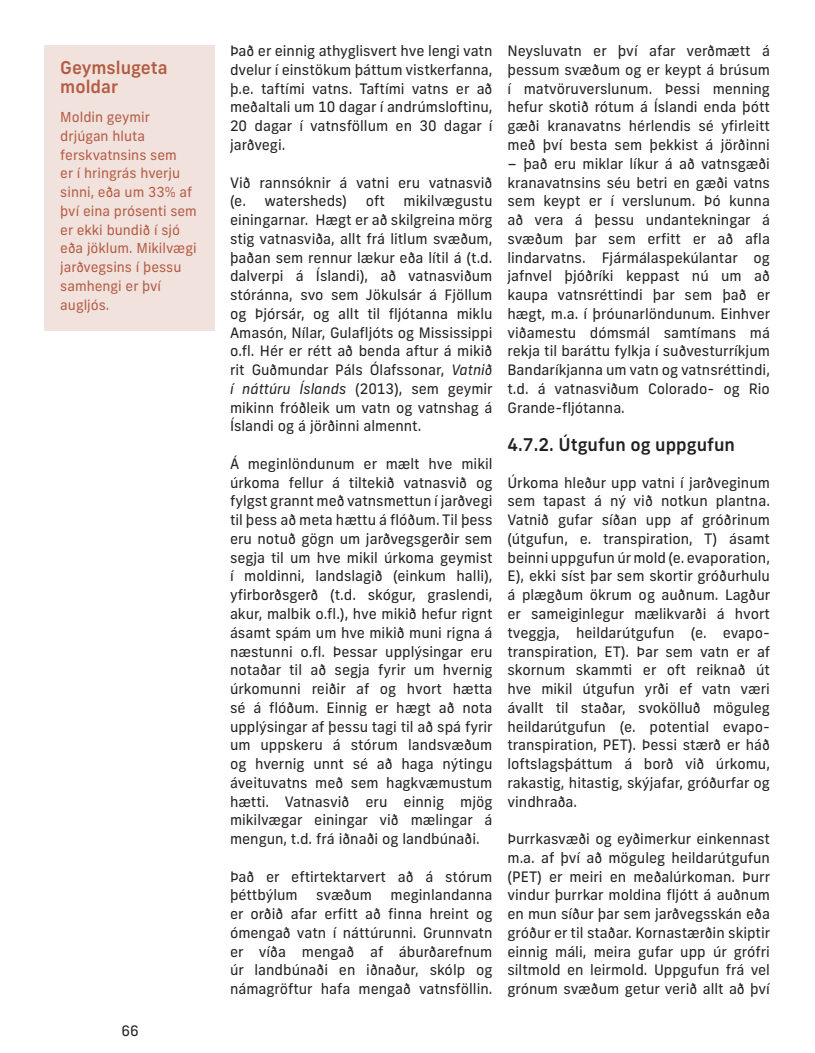
<style>
.page{position:relative;width:815px;height:1053px;background:#fff}
.page>*{position:absolute;margin:0;border:0;box-sizing:border-box;transform-origin:0 0}
.t1{font:500 17.5px "New Frank";color:#231f20}
.t2{font:500 17.5px/18.8px "New Frank";color:#b35c43}
.t3{font:14.38px/18.8px "New Frank";color:#231f20;text-align:justify}
.t4{font:13.75px/18.8px "New Frank";color:#b35c43}
.s1{font-style:italic}
</style>
<div class="page">
<div style="left:45px;top:45px;width:170px;height:285px;background:#f1e2dd"></div>
<p class="t2" style="left:60px;top:58px;width:109px">Geymslugeta moldar</p>
<p class="t4" style="left:60px;top:108px;width:138px">Moldin geymir drjúgan hluta ferskvatnsins sem<br>er í hringrás hverju sinni, eða um 33% af því eina prósenti sem er ekki bundið í sjó eða jöklum. Mikilvægi jarðvegsins í þessu samhengi er því augljós.</p>
<p class="t3" style="left:121px;top:1021px;width:19px">66</p>
<p class="t3" style="left:230px;top:42px;width:264px">Það er einnig athyglisvert hve lengi vatn dvelur í einstökum þáttum vistkerfanna, þ.e. taftími vatns. Taftími vatns er að meðaltali um 10 dagar í andrúmsloftinu, 20 dagar í vatnsföllum en 30 dagar í jarðvegi.</p>
<p class="t3" style="left:230px;top:173px;width:264px">Við rannsóknir á vatni eru vatnasvið (e. watersheds)</p>
<p class="t3" style="left:230px;top:192px;width:264px;text-indent:174px">mikilvægustu einingarnar. Hægt er að skilgreina mörg stig vatnasviða, allt frá litlum svæðum, þaðan sem rennur lækur eða lítil á (t.d. dalverpi á Íslandi), að vatnasviðum stóránna, svo sem Jökulsár á Fjöllum og Þjórsár, og allt til fljótanna miklu Amasón, Nílar, Gulafljóts og Mississippi o.fl. Hér er rétt að benda aftur á mikið rit Guðmundar Páls Ólafssonar, <span class="s1">Vatnið í náttúru Íslands</span> (2013), sem geymir mikinn fróðleik um vatn og vatnshag á Íslandi og á jörðinni almennt.</p>
<p class="t3" style="left:230px;top:454px;width:264px">Á meginlöndunum er mælt hve mikil úrkoma fellur á tiltekið vatnasvið og fylgst grannt með vatnsmettun í jarðvegi til þess að meta hættu á flóðum. Til þess eru notuð gögn um jarðvegsgerðir sem segja til um hve mikil úrkoma geymist í moldinni, landslagið (einkum halli), yfirborðsgerð (t.d. skógur, graslendi, akur, malbik o.fl.), hve mikið hefur rignt ásamt spám um hve mikið muni rigna á næstunni o.fl. Þessar upplýsingar eru notaðar til að segja fyrir um hvernig úrkomunni reiðir af og hvort hætta sé á flóðum. Einnig er hægt að nota upplýsingar af þessu tagi til að spá fyrir um uppskeru á stórum landsvæðum og hvernig unnt sé að haga nýtingu áveituvatns með sem hagkvæmustum hætti. Vatnasvið eru einnig mjög mikilvægar einingar við mælingar á mengun, t.d. frá iðnaði og landbúnaði.</p>
<p class="t3" style="left:230px;top:867px;width:264px">Það er eftirtektarvert að á stórum þéttbýlum</p>
<p class="t3" style="left:366px;top:192px;width:21px">oft</p>
<p class="t3" style="left:316px;top:885px;width:57px">svæðum</p>
<p class="t3" style="left:230px;top:885px;width:264px;text-indent:161px">meginlandanna er orðið afar erfitt að finna hreint og ómengað vatn í náttúrunni. Grunnvatn er víða mengað af áburðarefnum úr landbúnaði en iðnaður, skólp og námagröftur hafa mengað vatnsföllin.</p>
<p class="t3" style="left:507px;top:42px;width:264px">Neysluvatn er því afar verðmætt á þessum svæðum og er keypt á brúsum í matvöruverslunum. Þessi menning hefur skotið rótum á Íslandi enda þótt gæði kranavatns hérlendis sé yfirleitt með því besta sem þekkist á jörðinni</p>
<p class="t3" style="left:507px;top:154px;width:264px">– það eru miklar líkur á að vatnsgæði kranavatnsins séu betri en gæði vatns sem keypt er í verslunum. Þó kunna að vera á þessu undantekningar á svæðum þar sem erfitt er að afla lindarvatns. Fjármálaspekúlantar og jafnvel þjóðríki keppast nú um að kaupa vatnsréttindi þar sem það er hægt, m.a. í þróunarlöndunum. Einhver viðamestu dómsmál samtímans má rekja til baráttu fylkja í suðvesturríkjum Bandaríkjanna um vatn og vatnsréttindi, t.d. á vatnasviðum Colorado- og Rio Grande-fljótanna.</p>
<p class="t1" style="left:507px;top:433px;width:229px">4.7.2. Útgufun og uppgufun</p>
<p class="t3" style="left:507px;top:473px;width:264px">Úrkoma hleður upp vatni í jarðveginum sem tapast á ný við notkun plantna.<br>Vatnið gufar síðan upp af gróðrinum (útgufun, e. transpiration, T) ásamt beinni uppgufun úr mold (e. evaporation, E), ekki síst þar sem skortir gróðurhulu á plægðum ökrum og auðnum. Lagður er sameiginlegur mælikvarði á hvort tveggja, heildarútgufun (e. evapo&shy;transpiration, ET). Þar sem vatn er af skornum skammti er oft reiknað út hve mikil útgufun yrði ef vatn væri ávallt til staðar, svokölluð möguleg heildarútgufun (e. potential evapo&shy;transpiration, PET). Þessi stærð er háð loftslagsþáttum á borð við úrkomu, rakastig, hitastig, skýjafar, gróðurfar og vindhraða.</p>
<p class="t3" style="left:507px;top:829px;width:264px">Þurrkasvæði og eyðimerkur einkennast m.a. af því að möguleg heildarútgufun (PET) er meiri en meðalúrkoman. Þurr vindur þurrkar moldina fljótt á auðnum en mun síður þar sem jarðvegsskán eða gróður er til staðar. Kornastærðin skiptir einnig máli, meira gufar upp úr grófri siltmold en leirmold. Uppgufun frá vel grónum svæðum getur verið allt að því</p>
</div>
